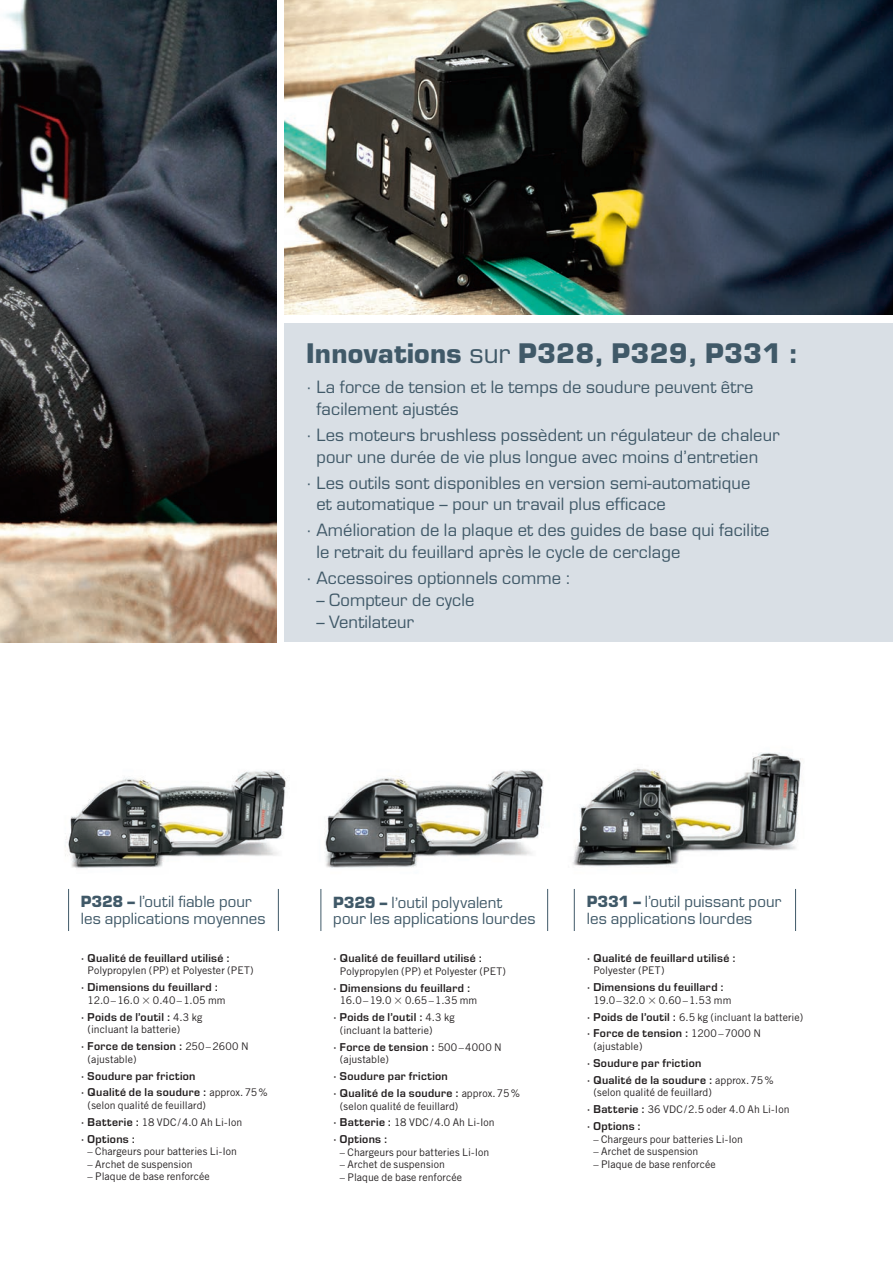
<style>
.page{position:relative;width:893px;height:1263px;background:#fff}
.page>*{position:absolute;margin:0;border:0;box-sizing:border-box;transform-origin:0 0}
.t1{font:700 26.25px "Eurostile";letter-spacing:.01em;color:#405968}
.t2{font:16.5px/21.8px "Eurostile";letter-spacing:.01em;color:#405968}
.t3{font:15px/16.5px "Eurostile";letter-spacing:.005em;color:#405968}
.t4{font:10.5px/16.8px "Trade Gothic";letter-spacing:.005em;color:#231f20}
.t5{font:600 10.5px/16.8px "Eurostile";letter-spacing:.03em;color:#231f20}
.s1{font-weight:400}
.s2{font-weight:700}
.s3{font-family:"Trade Gothic";font-weight:400}
.s4{font-family:"Eurostile";font-weight:600}
.s5{font-family:"Gotham"}
</style>
<div class="page">
<img style="left:0;top:0;width:276px;height:642px">
<img style="left:285px;top:0;width:608px;height:315px">
<div style="left:285px;top:323px;width:608px;height:319px;background:#d9dfe5"></div>
<img style="left:65px;top:770px;width:222px;height:99px">
<img style="left:325px;top:770px;width:219px;height:98px">
<img style="left:572px;top:752px;width:229px;height:115px">
<hr style="left:795px;top:889px;width:1px;height:42px;background:#405968">
<hr style="left:574px;top:889px;width:1px;height:42px;background:#405968">
<hr style="left:68px;top:889px;width:1px;height:42px;background:#405968">
<hr style="left:320px;top:889px;width:1px;height:42px;background:#405968">
<hr style="left:547px;top:889px;width:1px;height:42px;background:#405968">
<hr style="left:278px;top:889px;width:1px;height:42px;background:#405968">
<h1 class="t1" style="left:306px;top:337px;width:494px">Innovations <span class="s1">sur</span> P328, P329, P331 :</h1>
<h2 class="t2" style="left:316px;top:376px;width:438px;text-indent:-10px">· La force de tension et le temps de soudure peuvent être facilement ajustés</h2>
<h2 class="t2" style="left:316px;top:424px;width:465px;text-indent:-10px">· Les moteurs brushless possèdent un régulateur de chaleur pour une durée de vie plus longue avec moins d’entretien</h2>
<h2 class="t2" style="left:316px;top:472px;width:435px;text-indent:-10px">· Les outils sont disponibles en version semi-automatique et automatique – pour un travail plus efficace</h2>
<h2 class="t2" style="left:316px;top:520px;width:455px;text-indent:-10px">· Amélioration de la plaque et des guides de base qui facilite le retrait du feuillard après le cycle de cerclage</h2>
<h2 class="t2" style="left:306px;top:567px;width:267px">· Accessoires optionnels comme :</h2>
<h2 class="t2" style="left:316px;top:589px;width:159px">– Compteur de cycle</h2>
<h2 class="t2" style="left:316px;top:611px;width:99px">– Ventilateur</h2>
<h3 class="t3" style="left:81px;top:894px;width:186px"><span class="s2">P328 –</span> l’outil fiable pour les applications moyennes</h3>
<p class="t5" style="left:81px;top:949px;width:151px">· Qualité de feuillard utilisé :</p>
<p class="t4" style="left:88px;top:962px;width:168px">Polypropylen (PP) et Polyester (PET)</p>
<p class="t5" style="left:81px;top:979px;width:139px">· Dimensions du feuillard :</p>
<p class="t4" style="left:88px;top:991px;width:53px">12.0–16.0</p>
<p class="t4" style="left:153px;top:991px;width:74px">0.40–1.05 mm</p>
<p class="t5" style="left:81px;top:1008px;width:123px">· Poids de l’outil : <span class="s3">4.3 kg</span></p>
<p class="t4" style="left:88px;top:1021px;width:94px">(incluant la batterie)</p>
<p class="t5" style="left:81px;top:1038px;width:169px">· Force de tension : <span class="s3">250–2600 N</span></p>
<p class="t4" style="left:88px;top:1050px;width:50px">(ajustable)</p>
<p class="t5" style="left:81px;top:1067px;width:188px">· Soudure par friction<br>· Qualité de la soudure : <span class="s3">approx.75%</span></p>
<p class="t4" style="left:81px;top:1097px;width:163px;text-indent:7px">(selon qualité de feuillard)<br><span class="s4">· Batterie :</span> 18 VDC/4.0 Ah Li-Ion</p>
<p class="t5" style="left:81px;top:1130px;width:56px">· Options :</p>
<p class="t4" style="left:88px;top:1143px;width:151px">– Chargeurs pour batteries Li-Ion</p>
<p class="t4" style="left:88px;top:1155px;width:106px">– Archet de suspension</p>
<p class="t4" style="left:88px;top:1168px;width:124px">– Plaque de base renforcée</p>
<h3 class="t3" style="left:333px;top:894px;width:204px"><span class="s2">P329 –</span> l<span class="s5">’</span>outil polyvalent pour les applications lourdes</h3>
<p class="t5" style="left:333px;top:950px;width:151px">· Qualité de feuillard utilisé :</p>
<p class="t4" style="left:340px;top:962px;width:168px">Polypropylen (PP) et Polyester (PET)</p>
<p class="t5" style="left:333px;top:979px;width:139px">· Dimensions du feuillard :</p>
<p class="t4" style="left:340px;top:992px;width:53px">16.0–19.0</p>
<p class="t4" style="left:405px;top:992px;width:74px">0.65–1.35 mm</p>
<p class="t5" style="left:333px;top:1009px;width:123px">· Poids de l’outil : <span class="s3">4.3 kg</span></p>
<p class="t4" style="left:340px;top:1021px;width:94px">(incluant la batterie)</p>
<p class="t5" style="left:333px;top:1038px;width:170px">· Force de tension : <span class="s3">500–4000 N</span></p>
<p class="t4" style="left:340px;top:1051px;width:50px">(ajustable)</p>
<p class="t5" style="left:333px;top:1068px;width:188px">· Soudure par friction<br>· Qualité de la soudure : <span class="s3">approx.75%</span></p>
<p class="t4" style="left:333px;top:1097px;width:163px;text-indent:7px">(selon qualité de feuillard)<br><span class="s4">· Batterie :</span> 18 VDC/4.0 Ah Li-Ion</p>
<p class="t5" style="left:333px;top:1131px;width:56px">· Options :</p>
<p class="t4" style="left:340px;top:1143px;width:151px">– Chargeurs pour batteries Li-Ion</p>
<p class="t4" style="left:340px;top:1156px;width:106px">– Archet de suspension</p>
<p class="t4" style="left:340px;top:1169px;width:124px">– Plaque de base renforcée</p>
<h3 class="t3" style="left:587px;top:894px;width:196px"><span class="s2">P331 –</span> l’outil puissant pour les applications lourdes</h3>
<p class="t5" style="left:587px;top:949px;width:151px">· Qualité de feuillard utilisé :</p>
<p class="t4" style="left:593px;top:962px;width:73px">Polyester (PET)</p>
<p class="t5" style="left:587px;top:979px;width:139px">· Dimensions du feuillard :</p>
<p class="t4" style="left:593px;top:991px;width:53px">19.0–32.0</p>
<p class="t4" style="left:587px;top:991px;width:218px;text-align:center">0.60–1.53 mm<br><span class="s4">· Poids de l’outil :</span> 6.5 kg (incluant la batterie)</p>
<p class="t5" style="left:587px;top:1025px;width:176px">· Force de tension : <span class="s3">1200–7000 N</span></p>
<p class="t4" style="left:593px;top:1038px;width:50px">(ajustable)</p>
<p class="t5" style="left:587px;top:1054px;width:188px">· Soudure par friction<br>· Qualité de la soudure : <span class="s3">approx.75%</span></p>
<p class="t4" style="left:587px;top:1084px;width:204px;text-indent:7px">(selon qualité de feuillard)<br><span class="s4">· Batterie :</span> 36 VDC/2.5 oder 4.0 Ah Li-Ion</p>
<p class="t5" style="left:587px;top:1118px;width:56px">· Options :</p>
<p class="t4" style="left:593px;top:1130px;width:151px">– Chargeurs pour batteries Li-Ion</p>
<p class="t4" style="left:593px;top:1143px;width:106px">– Archet de suspension</p>
<p class="t4" style="left:593px;top:1155px;width:124px">– Plaque de base renforcée</p>
</div>
